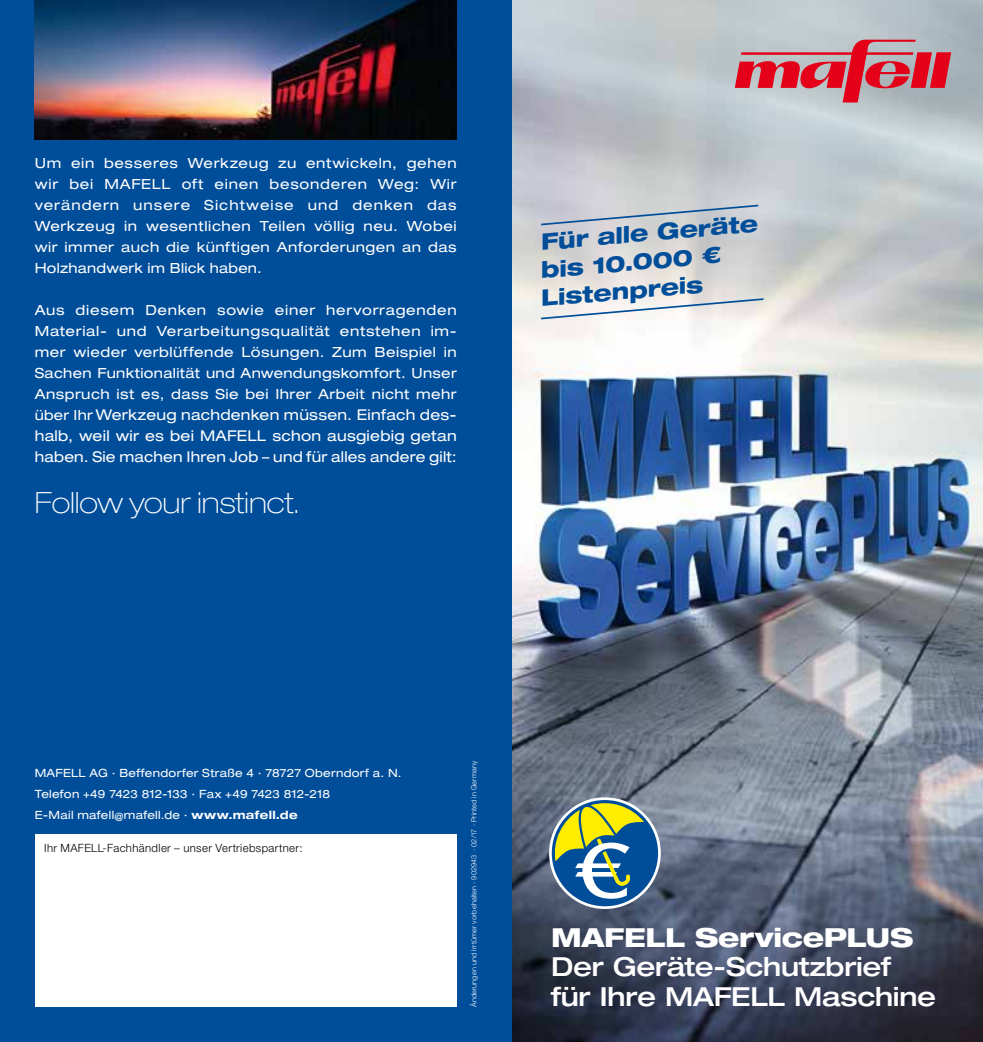
<style>
.page{position:relative;width:983px;height:1042px;background:#fff}
.page>*{position:absolute;margin:0;border:0;box-sizing:border-box;transform-origin:0 0}
.t1{font:100 expanded 29.4px "Helvetica Neue LT Pro";letter-spacing:-.005em;color:#fff}
.t2{font:500 expanded 26.25px "Helvetica Neue LT Pro";letter-spacing:-.01em;color:#fff}
.t3{font:800 expanded 26.25px "Helvetica Neue LT Pro";letter-spacing:-.01em;color:#fff}
.t4{font:800 expanded 22.57px/28px "Helvetica Neue LT Pro";color:#004e9a}
.t5{font:expanded 14.88px/21px "Helvetica Neue LT Pro";letter-spacing:.01em;color:#fff;text-align:justify}
.t6{font:expanded 14px/21px "Helvetica Neue LT Pro";letter-spacing:.03em;color:#fff;text-align:justify}
.t7{font:expanded 11.38px/21px "Helvetica Neue LT Pro";letter-spacing:.025em;color:#fff}
.t8{font:300 11.38px "Helvetica Neue LT Pro";letter-spacing:.03em;color:#000}
.t9{font:300 7.17px "Helvetica Neue LT Pro";letter-spacing:.025em;color:#fff}
.s1{font-size:14px}
.s2{font-weight:700}
</style>
<div class="page">
<img style="left:511px;top:0;width:471px;height:1042px">
<div style="left:0;top:0;width:511px;height:1042px;background:#004e9a"></div>
<img style="left:35px;top:0;width:421px;height:140px">
<div style="left:35px;top:834px;width:421px;height:173px;background:#fff"></div>
<svg style="left:549px;top:797px;width:111px;height:112px"></svg>
<div style="left:551px;top:800px;width:107px;height:106px;background:#004e9a;border-radius:50%"></div>
<svg style="left:552px;top:799px;width:91px;height:101px"></svg>
<svg style="left:539px;top:204px;width:220px;height:22px;background:#bec5ce"></svg>
<svg style="left:539px;top:297px;width:226px;height:23px"></svg>
<svg style="left:734px;top:40px;width:216px;height:62px;background:#c77782"></svg>
<p class="t6" style="left:35px;top:152px;width:423px">Um ein besseres Werkzeug zu entwickeln, gehen wir bei MAFELL oft einen besonderen Weg: Wir verändern unsere Sichtweise und denken das Werkzeug in wesentlichen Teilen völlig neu. Wobei wir immer auch die künftigen Anforderungen an das Holzhandwerk im Blick haben.</p>
<p class="t6" style="left:35px;top:299px;width:423px">Aus diesem Denken sowie einer hervorragenden Material- und Verarbeitungsqualität entstehen im&shy;mer wieder verblüffende Lösungen. Zum Beispiel in Sachen Funktionalität und Anwendungskomfort. Unser Anspruch ist es, dass Sie bei Ihrer Arbeit nicht mehr</p>
<p class="t5" style="left:35px;top:404px;width:423px"><span class="s1">über Ihr</span> Werkzeug nachdenken müssen. Einfach des&shy;halb, weil wir es bei MAFELL schon ausgiebig getan haben. Sie machen Ihren Job – und für alles andere gilt:</p>
<h1 class="t1" style="left:35px;top:484px;width:266px">Follow your instinct.</h1>
<h3 class="t4" style="left:534px;top:228px;width:224px;rotate:-5deg">Für alle Geräte bis 10.000 €<br>Listenpreis</h3>
<p class="t7" style="left:35px;top:762px;width:368px">MAFELL AG · Beffendorfer Straße 4 · 78727 Oberndorf a. N.<br>Telefon +49 7423 812-133 · Fax +49 7423 812-218<br>E-Mail mafell@mafell.de · <span class="s2">www.mafell.de</span></p>
<p class="t8" style="left:44px;top:841px;width:260px">Ihr MAFELL-Fachhändler – unser Vertriebspartner:</p>
<p class="t9" style="left:469px;top:1007px;width:248px;rotate:-90deg">Änderungen und Irrtümer vorbehalten · 902943 · 02/17 · Printed in Germany</p>
<h2 class="t3" style="left:551px;top:920px;width:364px">MAFELL ServicePLUS</h2>
<h2 class="t2" style="left:551px;top:950px;width:341px">Der Geräte-Schutzbrief</h2>
<h2 class="t2" style="left:551px;top:980px;width:386px">für Ihre MAFELL Maschine</h2>
</div>
